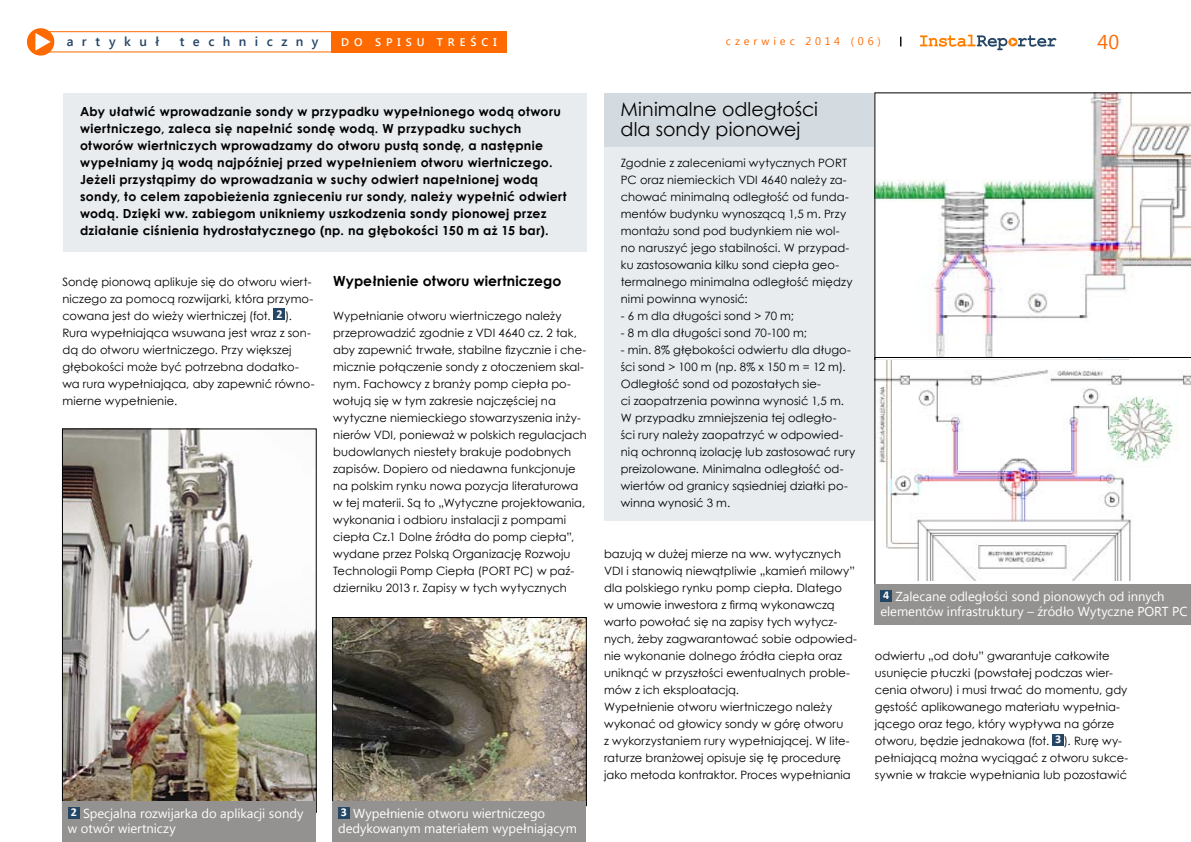
<style>
.page{position:relative;width:1191px;height:842px;background:#fff}
.page>*{position:absolute;margin:0;border:0;box-sizing:border-box;transform-origin:0 0}
.t1{font:20px "Segoe UI";color:#ff6a00}
.t2{font:19px/20px "Century Gothic";color:#000}
.t3{font:700 14px "Century Gothic";letter-spacing:.005em;color:#000}
.t4{font:13px/15px "Segoe UI";letter-spacing:-.005em;color:#fff}
.t5{font:600 13px "Segoe UI";letter-spacing:.65em;color:#244564}
.t6{font:700 12.5px/17px "Century Gothic";letter-spacing:.025em;color:#000}
.t7{font:11.5px/17px "Century Gothic";letter-spacing:.005em;color:#000}
.t8{font:600 11.1px "Segoe UI";letter-spacing:.445em;color:#fff}
.t9{font:11px "Segoe UI";letter-spacing:.355em;color:#ff6a00}
</style>
<div class="page">
<div style="left:27px;top:28px;width:27px;height:28px;background:#ff6a00;border-radius:50%"></div>
<svg style="left:35px;top:33px;width:16px;height:17px"></svg>
<svg style="left:920px;top:35px;width:136px;height:15px"></svg>
<div style="left:33px;top:31px;width:310px;height:21px;border:1px solid #ff6a00"></div>
<div style="left:331px;top:31px;width:176px;height:21px;background:#ff6a00"></div>
<div style="left:1052px;top:734px;width:12px;height:11px;background:#244564"></div>
<div style="left:274px;top:309px;width:11px;height:11px;background:#244564"></div>
<div style="left:604px;top:93px;width:524px;height:427px;background:#d3dae0"></div>
<div style="left:604px;top:147px;width:493px;height:373px;background:#e8ecef"></div>
<svg style="left:874px;top:93px;width:317px;height:264px"></svg>
<svg style="left:874px;top:357px;width:317px;height:227px"></svg>
<div style="left:874px;top:584px;width:317px;height:41px;background:#949290"></div>
<div style="left:880px;top:590px;width:12px;height:11px;background:#244564"></div>
<div style="left:63px;top:93px;width:524px;height:158px;background:#e9ecef"></div>
<img style="left:64px;top:431px;width:250px;height:370px">
<div style="left:62px;top:429px;width:254px;height:383px;border:1px solid #000"></div>
<div style="left:62px;top:801px;width:254px;height:41px;background:#949290"></div>
<div style="left:68px;top:807px;width:11px;height:11px;background:#244564"></div>
<img style="left:334px;top:619px;width:250px;height:182px">
<div style="left:332px;top:617px;width:254px;height:189px;border:1px solid #000"></div>
<div style="left:332px;top:801px;width:254px;height:41px;background:#949290"></div>
<div style="left:338px;top:807px;width:11px;height:11px;background:#244564"></div>
<p class="t5" style="left:67px;top:32px;width:94px">artykuł</p>
<p class="t5" style="left:180px;top:32px;width:140px">techniczny</p>
<p class="t8" style="left:341px;top:34px;width:157px">do spisu treści</p>
<p class="t9" style="left:726px;top:34px;width:156px">czerwiec 2014 (06)</p>
<h1 class="t1" style="left:1097px;top:28px;width:23px">40</h1>
<p class="t6" style="left:80px;top:103px;width:488px">Aby ułatwić wprowadzanie sondy w przypadku wypełnionego wodą otworu wiertniczego, zaleca się napełnić sondę wodą. W przypadku suchych otworów wiertniczych wprowadzamy do otworu pustą sondę, a następnie wypełniamy ją wodą najpóźniej przed wypełnieniem otworu wiertniczego.<br>Jeżeli przystąpimy do wprowadzania w suchy odwiert napełnionej wodą sondy, to celem zapobieżenia zgnieceniu rur sondy, należy wypełnić odwiert wodą. Dzięki ww. zabiegom unikniemy uszkodzenia sondy pionowej przez działanie ciśnienia hydrostatycznego (np. na głębokości 150 m aż 15 bar).</p>
<p class="t7" style="left:62px;top:273px;width:254px">Sondę pionową aplikuje się do otworu wiert&shy;niczego za pomocą rozwijarki, która przymo&shy;cowana jest do wieży wiertniczej (fot. <sup>2</sup> ).<br>Rura wypełniająca wsuwana jest wraz z son&shy;dą do otworu wiertniczego. Przy większej głębokości może być potrzebna dodatko&shy;wa rura wypełniająca, aby zapewnić równo&shy;mierne wypełnienie.</p>
<p class="t3" style="left:333px;top:270px;width:230px">Wypełnienie otworu wiertniczego</p>
<p class="t7" style="left:333px;top:307px;width:255px">Wypełnianie otworu wiertniczego należy przeprowadzić zgodnie z VDI 4640 cz. 2 tak, aby zapewnić trwałe, stabilne fizycznie i che&shy;micznie połączenie sondy z otoczeniem skal&shy;nym. Fachowcy z branży pomp ciepła po&shy;wołują się w tym zakresie najczęściej na wytyczne niemieckiego stowarzyszenia inży&shy;nierów VDI, ponieważ w polskich regulacjach budowlanych niestety brakuje podobnych zapisów. Dopiero od niedawna funkcjonuje na polskim rynku nowa pozycja literaturowa w tej materii. Są to „Wytyczne projektowania, wykonania i odbioru instalacji z pompami ciepła Cz.1 Dolne źródła do pomp ciepła”, wydane przez Polską Organizację Rozwoju Technologii Pomp Ciepła (PORT PC) w paź&shy;dzierniku 2013 r. Zapisy w tych wytycznych</p>
<p class="t4" style="left:68px;top:806px;width:237px"><sup>2</sup> Specjalna rozwijarka do aplikacji sondy w otwór wiertniczy</p>
<p class="t4" style="left:338px;top:806px;width:240px"><sup>3</sup> Wypełnienie otworu wiertniczego dedykowanym materiałem wypełniającym</p>
<h2 class="t2" style="left:620px;top:99px;width:199px">Minimalne odległości dla sondy pionowej</h2>
<p class="t7" style="left:621px;top:154px;width:233px">Zgodnie z zaleceniami wytycznych PORT PC oraz niemieckich VDI 4640 należy za&shy;chować minimalną odległość od funda&shy;mentów budynku wynoszącą 1,5 m. Przy montażu sond pod budynkiem nie wol&shy;no naruszyć jego stabilności. W przypad&shy;ku zastosowania kilku sond ciepła geo&shy;termalnego minimalna odległość między nimi powinna wynosić:</p>
<p class="t7" style="left:621px;top:307px;width:175px">- 6 m dla długości sond &gt; 70 m;</p>
<p class="t7" style="left:621px;top:324px;width:188px">- 8 m dla długości sond 70-100 m;</p>
<p class="t7" style="left:621px;top:341px;width:236px">- min. 8% głębokości odwiertu dla długo&shy;ści sond &gt; 100 m (np. 8% x 150 m = 12 m).<br>Odległość sond od pozostałych sie-<br>ci zaopatrzenia powinna wynosić 1,5 m.<br>W przypadku zmniejszenia tej odległo-<br>ści rury należy zaopatrzyć w odpowied&shy;nią ochronną izolację lub zastosować rury preizolowane. Minimalna odległość od&shy;wiertów od granicy sąsiedniej działki po&shy;winna wynosić 3 m.</p>
<p class="t7" style="left:604px;top:545px;width:254px">bazują w dużej mierze na ww. wytycznych VDI i stanowią niewątpliwie „kamień milowy” dla polskiego rynku pomp ciepła. Dlatego<br>w umowie inwestora z firmą wykonawczą warto powołać się na zapisy tych wytycz&shy;nych, żeby zagwarantować sobie odpowied&shy;nie wykonanie dolnego źródła ciepła oraz uniknąć w przyszłości ewentualnych proble&shy;mów z ich eksploatacją.<br>Wypełnienie otworu wiertniczego należy wykonać od głowicy sondy w górę otworu<br>z wykorzystaniem rury wypełniającej. W lite&shy;raturze branżowej opisuje się tę procedurę jako metoda kontraktor. Proces wypełniania</p>
<p class="t4" style="left:880px;top:589px;width:308px"><sup>4</sup> Zalecane odległości sond pionowych od innych elementów infrastruktury – źródło Wytyczne PORT PC</p>
<p class="t7" style="left:874px;top:647px;width:255px">odwiertu „od dołu” gwarantuje całkowite usunięcie płuczki (powstałej podczas wier&shy;cenia otworu) i musi trwać do momentu, gdy gęstość aplikowanego materiału wypełnia&shy;jącego oraz tego, który wypływa na górze otworu, będzie jednakowa (fot. <sup>3</sup> ). Rurę wy&shy;pełniającą można wyciągać z otworu sukce&shy;sywnie w trakcie wypełniania lub pozostawić</p>
</div>
